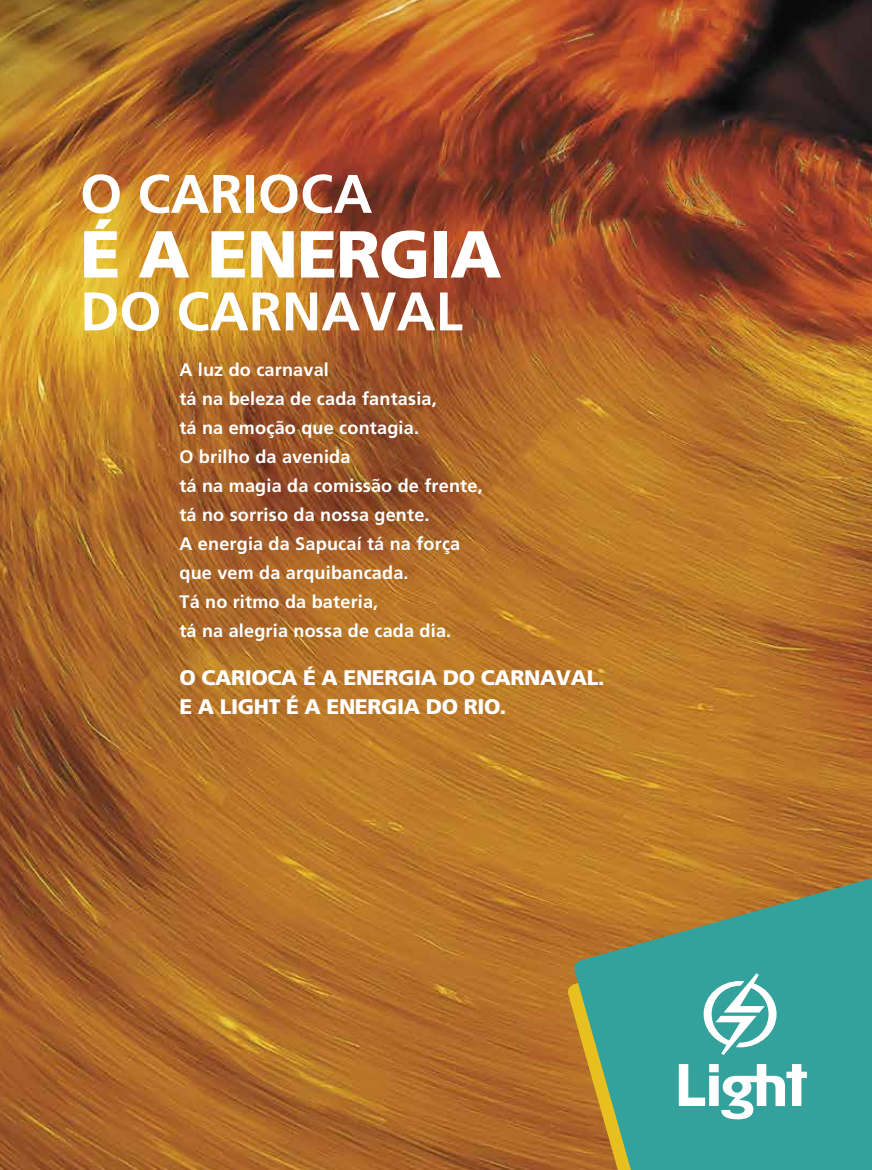
<style>
.page{position:relative;width:872px;height:1170px;background:#fff}
.page>*{position:absolute;margin:0;border:0;box-sizing:border-box;transform-origin:0 0}
.t1{font:900 66.3px "Frutiger";letter-spacing:-.02em;color:#fff}
.t2{font:700 54.15px "Frutiger";color:#fff}
.t3{font:900 21.15px/28.3px "Frutiger";letter-spacing:-.02em;color:#fff}
.t4{font:700 18px/29px "Frutiger";letter-spacing:.01em;color:#fff}
</style>
<div class="page">
<img style="left:0;top:0;width:872px;height:1169px">
<svg style="left:572px;top:849px;width:300px;height:320px;background:#649472"></svg>
<svg style="left:679px;top:973px;width:128px;height:146px"></svg>
<h2 class="t2" style="left:80px;top:162px;width:294px">O CARIOCA</h2>
<h1 class="t1" style="left:80px;top:214px;width:423px">É A ENERGIA</h1>
<h2 class="t2" style="left:80px;top:280px;width:384px">DO CARNAVAL</h2>
<p class="t4" style="left:179px;top:355px;width:305px">A luz do carnaval<br>tá na beleza de cada fantasia,<br>tá na emoção que contagia.<br>O brilho da avenida<br>tá na magia da comissão de frente, tá no sorriso da nossa gente.<br>A energia da Sapucaí tá na força que vem da arquibancada.<br>Tá no ritmo da bateria,<br>tá na alegria nossa de cada dia.</p>
<p class="t3" style="left:179px;top:663px;width:426px">O CARIOCA É A ENERGIA DO CARNAVAL.<br>E A LIGHT É A ENERGIA DO RIO.</p>
</div>
